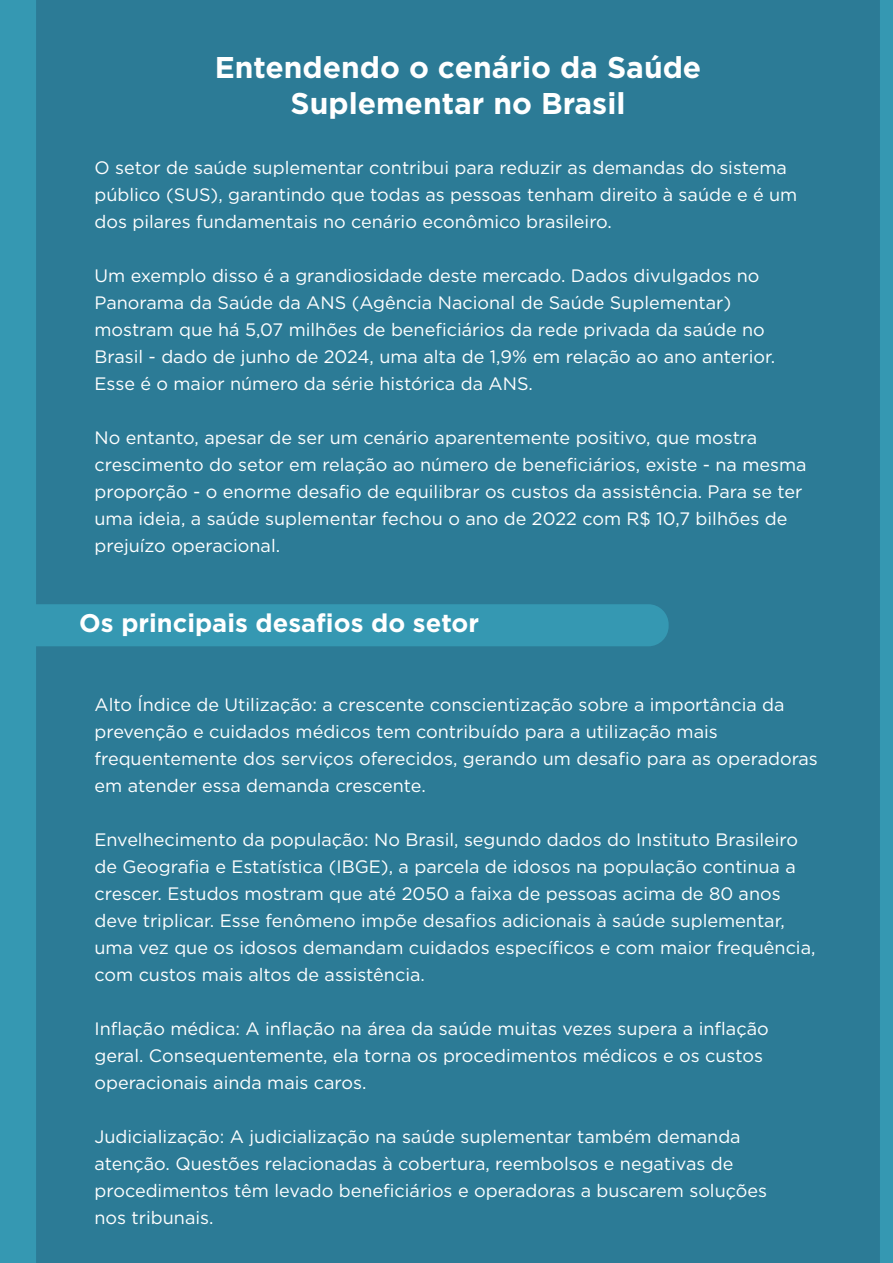
<style>
.page{position:relative;width:893px;height:1263px;background:#3598b2}
.page>*{position:absolute;margin:0;border:0;box-sizing:border-box;transform-origin:0 0}
.t1{font:700 30px/36px "Gotham";color:#fff;text-align:center}
.t2{font:700 25.5px "Gotham";color:#fff}
.t3{font:18px/27px "Gotham";color:#fff}
</style>
<div class="page">
<div style="left:36px;top:0;width:844px;height:1263px;background:#2c7b96"></div>
<svg style="left:36px;top:604px;width:633px;height:42px"></svg>
<h1 class="t1" style="left:215px;top:49px;width:488px">Entendendo o cenário da Saúde<br>Suplementar no Brasil</h1>
<p class="t3" style="left:95px;top:153px;width:704px">O setor de saúde suplementar contribui para reduzir as demandas do sistema público (SUS), garantindo que todas as pessoas tenham direito à saúde e é um dos pilares fundamentais no cenário econômico brasileiro.</p>
<p class="t3" style="left:95px;top:261px;width:682px">Um exemplo disso é a grandiosidade deste mercado. Dados divulgados no Panorama da Saúde da ANS (Agência Nacional de Saúde Suplementar) mostram que há 5,07 milhões de beneficiários da rede privada da saúde no Brasil - dado de junho de 2024, uma alta de 1,9% em relação ao ano anterior.<br>Esse é o maior número da série histórica da ANS.</p>
<p class="t3" style="left:95px;top:423px;width:714px">No entanto, apesar de ser um cenário aparentemente positivo, que mostra crescimento do setor em relação ao número de beneficiários, existe - na mesma proporção - o enorme desafio de equilibrar os custos da assistência. Para se ter uma ideia, a saúde suplementar fechou o ano de 2022 com R$ 10,7 bilhões de prejuízo operacional.</p>
<h2 class="t2" style="left:79px;top:606px;width:401px">Os principais desafios do setor</h2>
<p class="t3" style="left:95px;top:691px;width:725px">Alto Índice de Utilização: a crescente conscientização sobre a importância da prevenção e cuidados médicos tem contribuído para a utilização mais frequentemente dos serviços oferecidos, gerando um desafio para as operadoras em atender essa demanda crescente.</p>
<p class="t3" style="left:95px;top:826px;width:722px">Envelhecimento da população: No Brasil, segundo dados do Instituto Brasileiro de Geografia e Estatística (IBGE), a parcela de idosos na população continua a crescer. Estudos mostram que até 2050 a faixa de pessoas acima de 80 anos deve triplicar. Esse fenômeno impõe desafios adicionais à saúde suplementar, uma vez que os idosos demandam cuidados específicos e com maior frequência, com custos mais altos de assistência.</p>
<p class="t3" style="left:95px;top:1015px;width:676px">Inflação médica: A inflação na área da saúde muitas vezes supera a inflação geral. Consequentemente, ela torna os procedimentos médicos e os custos operacionais ainda mais caros.</p>
<p class="t3" style="left:95px;top:1123px;width:674px">Judicialização: A judicialização na saúde suplementar também demanda atenção. Questões relacionadas à cobertura, reembolsos e negativas de procedimentos têm levado beneficiários e operadoras a buscarem soluções nos tribunais.</p>
</div>
